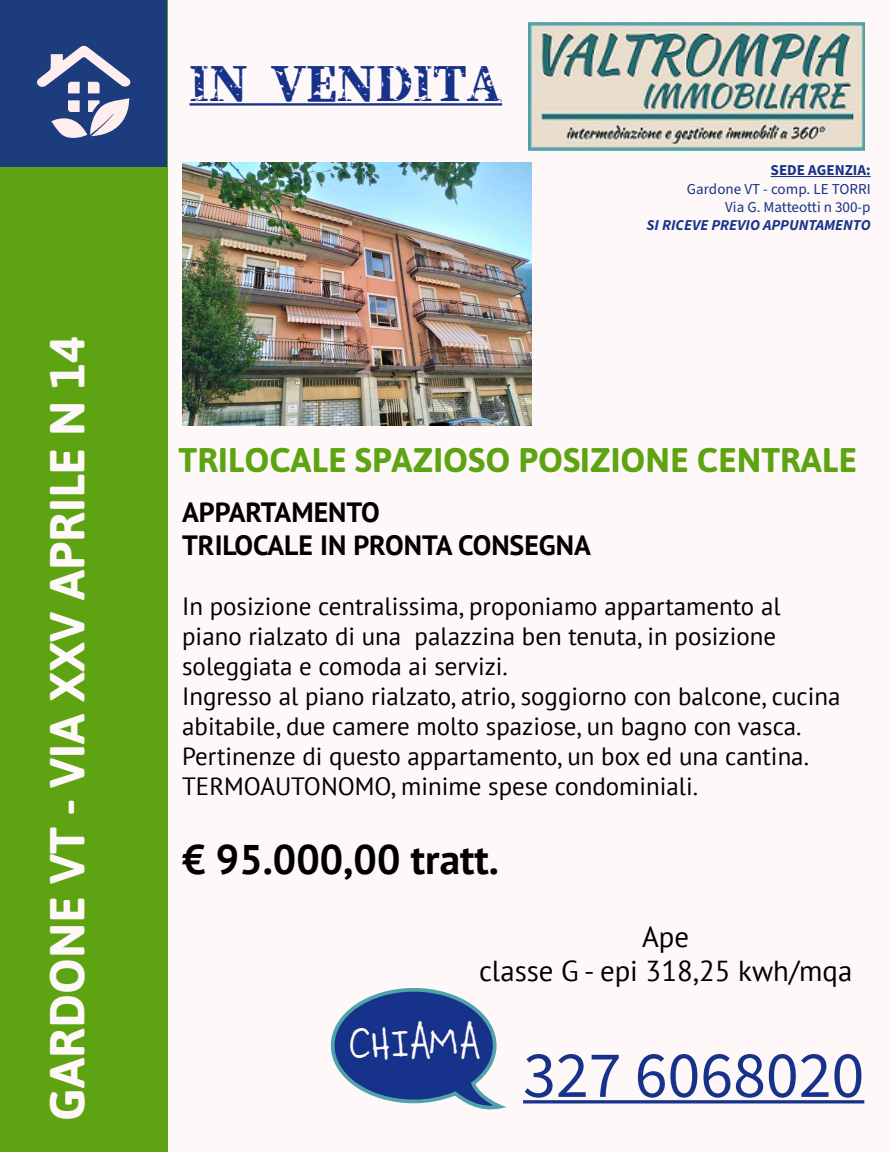
<style>
.page{position:relative;width:890px;height:1152px;background:#fef8f8}
.page>*{position:absolute;margin:0;border:0;box-sizing:border-box;transform-origin:0 0}
.t1{font:66px "Source Sans 3";color:#17328a}
.t2{font:700 49.2px "Asap";color:#fef8f8}
.t3{font:48.4px "Chauncy Pro";color:#fef8f8}
.t4{font:46.4px "Genkaimincho";color:#17328a}
.t5{font:700 41.2px "PT Sans";color:#000}
.t6{font:700 34px "Asap";color:#5da312}
.t7{font:28.8px/34.4px "PT Sans";color:#000;text-align:center}
.t8{font:700 28px/33.6px "PT Sans";color:#000}
.t9{font:24.8px/30px "PT Sans";color:#000}
.t10{font:15.2px/18px "Source Sans 3";color:#17328a;text-align:right}
.t11{font:italic 700 15.2px "Source Sans 3";color:#17328a}
.t12{font:700 15.2px "Source Sans 3";color:#17328a}
</style>
<div class="page">
<div style="left:0;top:0;width:167px;height:1152px;background:#5da312"></div>
<div style="left:0;top:0;width:167px;height:167px;background:#1d3c7e"></div>
<svg style="left:37px;top:45px;width:94px;height:93px"></svg>
<img style="left:528px;top:22px;width:336px;height:129px">
<hr style="left:190px;top:103px;width:312px;height:3px;background:#17328a">
<svg style="left:330px;top:988px;width:174px;height:122px"></svg>
<hr style="left:523px;top:1100px;width:341px;height:3px;background:#17328a">
<hr style="left:771px;top:176px;width:100px;height:1px;background:#17328a">
<img style="left:182px;top:163px;width:350px;height:263px">
<h2 class="t2" style="left:32px;top:1121px;width:786px;rotate:-90deg">GARDONE VT - VIA XXV APRILE N 14</h2>
<h3 class="t4" style="left:190px;top:54px;width:314px">IN VENDITA</h3>
<p class="t12" style="left:771px;top:160px;width:102px">SEDE AGENZIA:</p>
<p class="t10" style="left:687px;top:180px;width:185px">Gardone VT - comp. LE TORRI<br>Via G. Matteotti n 300-p</p>
<p class="t11" style="left:647px;top:215px;width:226px">SI RICEVE PREVIO APPUNTAMENTO</p>
<h3 class="t6" style="left:179px;top:436px;width:680px">TRILOCALE SPAZIOSO POSIZIONE CENTRALE</h3>
<p class="t8" style="left:182px;top:495px;width:410px">APPARTAMENTO<br>TRILOCALE IN PRONTA CONSEGNA</p>
<p class="t9" style="left:182px;top:591px;width:660px">In posizione centralissima, proponiamo appartamento al piano rialzato di una palazzina ben tenuta, in posizione soleggiata e comoda ai servizi.<br>Ingresso al piano rialzato, atrio, soggiorno con balcone, cucina abitabile, due camere molto spaziose, un bagno con vasca.<br>Pertinenze di questo appartamento, un box ed una cantina.<br>TERMOAUTONOMO, minime spese condominiali.</p>
<h3 class="t5" style="left:182px;top:833px;width:318px">€ 95.000,00 tratt.</h3>
<p class="t7" style="left:479px;top:919px;width:375px">Ape<br>classe G - epi 318,25 kwh/mqa</p>
<h3 class="t3" style="left:349px;top:1003px;width:134px">CHIAMA</h3>
<h1 class="t1" style="left:523px;top:1034px;width:343px">327 6068020</h1>
</div>
